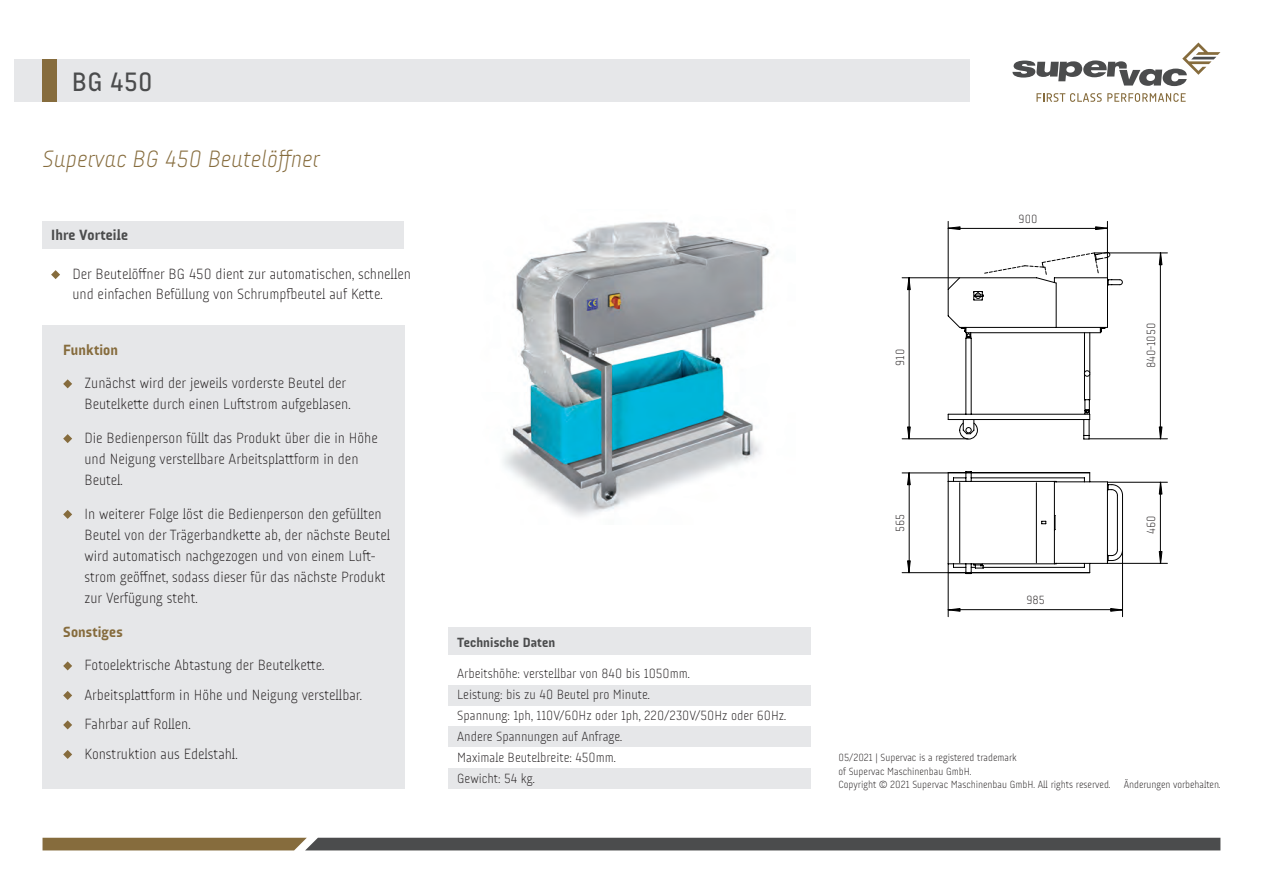
<style>
.page{position:relative;width:1263px;height:893px;background:#fff}
.page>*{position:absolute;margin:0;border:0;box-sizing:border-box;transform-origin:0 0}
.t1{font:27px "Audimat 3000 Regulier";color:#4b4c4d}
.t2{font:24px "Audimat 3000 Leger Italique";color:#866c3d}
.t3{font:15px/21px "Audimat 3000 Leger";color:#231f20}
.t4{font:15px "Audimat 3000 Mi gras";letter-spacing:.005em;color:#866c3d}
.t5{font:15px "Audimat 3000 Mi gras";letter-spacing:.01em;color:#4b4c4d}
.t6{font:13.5px/21px "Audimat 3000 Leger";color:#231f20}
.t7{font:13.5px "Audimat 3000 Mi gras";letter-spacing:.01em;color:#4b4c4d}
.t8{font:12px "Audimat 3000 Leger";color:#231f20}
.t9{font:10.5px/13.5px "Audimat 3000 Leger";color:#231f20}
</style>
<div class="page">
<img style="left:503px;top:221px;width:267px;height:296px">
<div style="left:15px;top:60px;width:955px;height:42px;background:#e6e7e9"></div>
<div style="left:43px;top:60px;width:14px;height:42px;background:#866c3d"></div>
<svg style="left:1012px;top:43px;width:208px;height:43px"></svg>
<svg style="left:1036px;top:93px;width:149px;height:9px"></svg>
<svg style="left:43px;top:838px;width:1177px;height:12px;background:#59544b"></svg>
<svg style="left:51px;top:270px;width:9px;height:9px"></svg>
<div style="left:43px;top:221px;width:361px;height:27px;background:#e6e7e9"></div>
<div style="left:43px;top:325px;width:362px;height:463px;background:#e6e7e9"></div>
<svg style="left:63px;top:379px;width:9px;height:9px"></svg>
<svg style="left:63px;top:434px;width:9px;height:9px"></svg>
<svg style="left:63px;top:510px;width:9px;height:9px"></svg>
<svg style="left:63px;top:661px;width:9px;height:9px"></svg>
<svg style="left:63px;top:691px;width:9px;height:9px"></svg>
<svg style="left:63px;top:720px;width:9px;height:9px"></svg>
<svg style="left:63px;top:750px;width:9px;height:9px"></svg>
<hr style="left:1160px;top:253px;width:1px;height:186px;background:#000">
<hr style="left:1095px;top:253px;width:72px;height:1px;background:#000">
<hr style="left:1089px;top:438px;width:78px;height:1px;background:#000">
<svg style="left:1158px;top:252px;width:5px;height:14px"></svg>
<svg style="left:1158px;top:426px;width:5px;height:14px"></svg>
<hr style="left:948px;top:228px;width:159px;height:1px;background:#000">
<hr style="left:1107px;top:221px;width:1px;height:56px;background:#000">
<hr style="left:948px;top:221px;width:1px;height:68px;background:#000">
<svg style="left:1095px;top:226px;width:13px;height:4px"></svg>
<svg style="left:947px;top:226px;width:14px;height:4px"></svg>
<hr style="left:948px;top:609px;width:174px;height:1px;background:#000">
<hr style="left:1122px;top:550px;width:1px;height:67px;background:#000">
<hr style="left:948px;top:573px;width:1px;height:44px;background:#000">
<svg style="left:947px;top:608px;width:14px;height:4px"></svg>
<svg style="left:1110px;top:608px;width:12px;height:4px"></svg>
<hr style="left:909px;top:473px;width:1px;height:100px;background:#000">
<hr style="left:902px;top:473px;width:188px;height:1px;background:#000">
<hr style="left:902px;top:572px;width:188px;height:1px;background:#000">
<svg style="left:907px;top:472px;width:4px;height:14px"></svg>
<svg style="left:907px;top:560px;width:4px;height:14px"></svg>
<hr style="left:1160px;top:482px;width:1px;height:81px;background:#000">
<hr style="left:1108px;top:563px;width:59px;height:1px;background:#000">
<hr style="left:1108px;top:482px;width:59px;height:1px;background:#000">
<svg style="left:1158px;top:481px;width:5px;height:14px"></svg>
<svg style="left:1158px;top:551px;width:5px;height:13px"></svg>
<hr style="left:909px;top:278px;width:1px;height:161px;background:#000">
<hr style="left:902px;top:438px;width:66px;height:1px;background:#000">
<hr style="left:902px;top:277px;width:57px;height:1px;background:#000">
<svg style="left:907px;top:426px;width:4px;height:14px"></svg>
<svg style="left:907px;top:277px;width:4px;height:13px"></svg>
<svg style="left:947px;top:277px;width:161px;height:298px"></svg>
<svg style="left:984px;top:252px;width:126px;height:23px"></svg>
<svg style="left:959px;top:279px;width:164px;height:294px"></svg>
<div style="left:449px;top:685px;width:362px;height:21px;background:#e6e7e9"></div>
<div style="left:449px;top:726px;width:362px;height:21px;background:#e6e7e9"></div>
<div style="left:449px;top:768px;width:362px;height:20px;background:#e6e7e9"></div>
<div style="left:449px;top:628px;width:362px;height:27px;background:#e6e7e9"></div>
<h1 class="t1" style="left:72px;top:65px;width:82px">BG 450</h1>
<h2 class="t2" style="left:43px;top:144px;width:279px">Supervac BG 450 Beutelöffner</h2>
<p class="t5" style="left:51px;top:226px;width:78px">Ihre Vorteile</p>
<p class="t3" style="left:72px;top:264px;width:340px;line-height:19.5px">Der Beutelöffner BG 450 dient zur automatischen, schnellen und einfachen Befüllung von Schrumpfbeutel auf Kette.</p>
<p class="t4" style="left:63px;top:340px;width:56px">Funktion</p>
<p class="t3" style="left:84px;top:373px;width:268px">Zunächst wird der jeweils vorderste Beutel der<br>Beutelkette durch einen Luftstrom aufgeblasen.</p>
<p class="t3" style="left:84px;top:427px;width:295px">Die Bedienperson füllt das Produkt über die in Höhe und Neigung verstellbare Arbeitsplattform in den<br>Beutel.</p>
<p class="t3" style="left:84px;top:503px;width:307px">In weiterer Folge löst die Bedienperson den gefüllten Beutel von der Trägerbandkette ab, der nächste Beutel wird automatisch nachgezogen und von einem Luft&shy;strom geöffnet, sodass dieser für das nächste Produkt zur Verfügung steht.</p>
<p class="t4" style="left:63px;top:622px;width:61px">Sonstiges</p>
<p class="t3" style="left:84px;top:650px;width:279px;line-height:29.5px">Fotoelektrische Abtastung der Beutelkette.<br>Arbeitsplattform in Höhe und Neigung verstellbar.<br>Fahrbar auf Rollen.<br>Konstruktion aus Edelstahl.</p>
<p class="t7" style="left:457px;top:634px;width:100px">Technische Daten</p>
<p class="t6" style="left:457px;top:662px;width:330px">Arbeitshöhe: verstellbar von 840 bis 1050mm.<br>Leistung: bis zu 40 Beutel pro Minute.<br>Spannung: 1ph, 110V/60Hz oder 1ph, 220/230V/50Hz oder 60Hz.<br>Andere Spannungen auf Anfrage.<br>Maximale Beutelbreite: 450mm.<br>Gewicht: 54 kg.</p>
<p class="t8" style="left:893px;top:366px;width:18px;rotate:-90deg">910</p>
<p class="t8" style="left:1018px;top:212px;width:20px">900</p>
<p class="t8" style="left:1144px;top:368px;width:47px;rotate:-90deg">840-1050</p>
<p class="t8" style="left:893px;top:532px;width:20px;rotate:-90deg">565</p>
<p class="t8" style="left:1144px;top:534px;width:20px;rotate:-90deg">460</p>
<p class="t8" style="left:1026px;top:593px;width:20px">985</p>
<p class="t9" style="left:838px;top:751px;width:274px">05/2021 | Supervac is a registered trademark<br>of Supervac Maschinenbau GmbH.<br>Copyright © 2021 Supervac Maschinenbau GmbH. All rights reserved.</p>
<p class="t9" style="left:1124px;top:778px;width:98px">Änderungen vorbehalten.</p>
</div>
